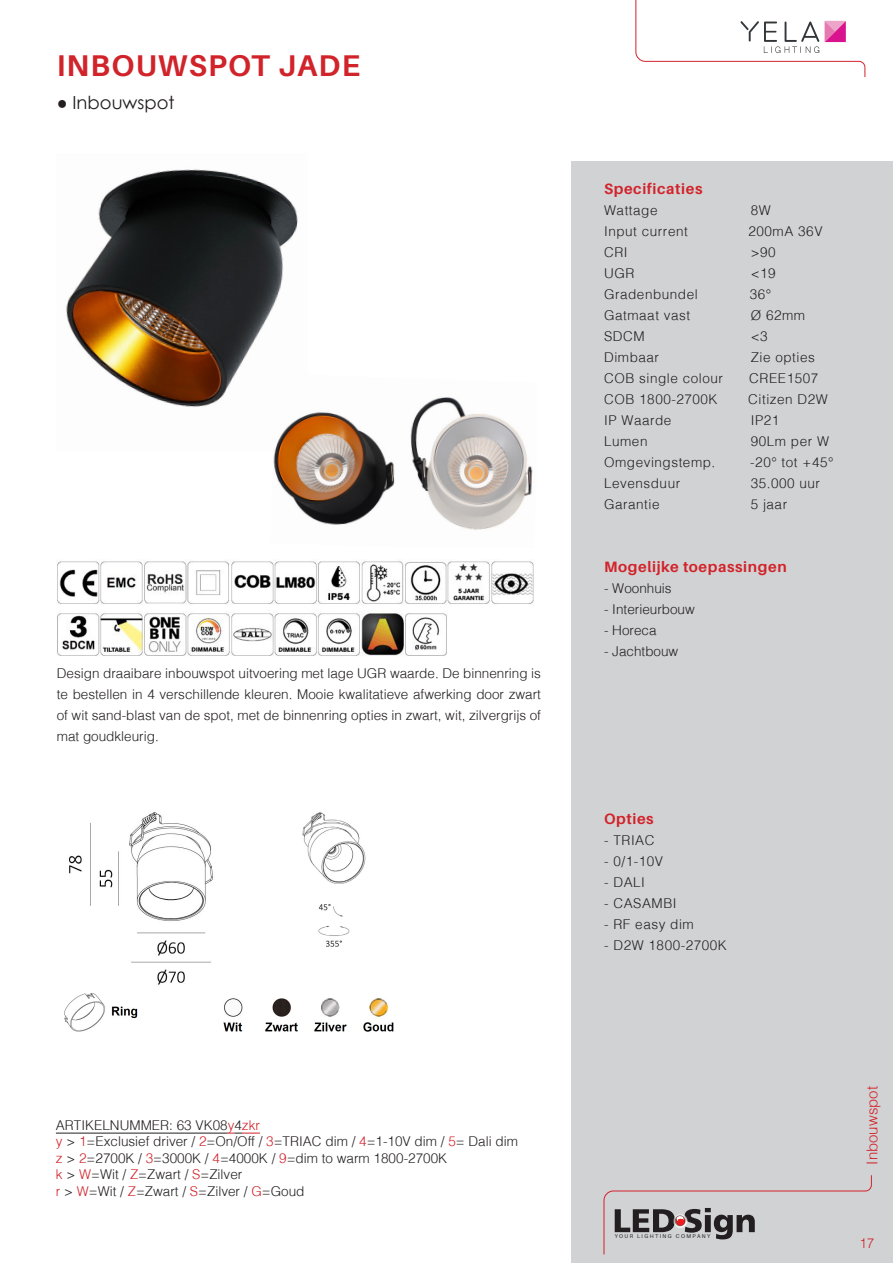
<style>
.page{position:relative;width:893px;height:1263px;background:#fff}
.page>*{position:absolute;margin:0;border:0;box-sizing:border-box;transform-origin:0 0}
.t1{font:700 30px "Aileron";letter-spacing:.04em;color:#d1232a}
.t2{font:18px "Century Gothic";color:#231f20}
.t3{font:700 15px "Aileron";letter-spacing:.04em;color:#d1232a}
.t4{font:300 15px "Helv";color:#d1232a}
.t5{font:300 13.5px/21px "Helv";letter-spacing:.04em;color:#231f20;text-align:justify}
.t6{font:300 13.5px/16.5px "Helv";color:#231f20}
.t7{font:300 13.5px "Helv";color:#d1232a}
.t8{font:5.4px "Aileron";letter-spacing:.255em;color:#231f20}
.s1{color:#d1232a}
</style>
<div class="page">
<hr style="left:0;top:162px;width:1px;height:1101px;background:#d1d2d4">
<svg style="left:635px;top:0;width:230px;height:78px"></svg>
<div style="left:572px;top:162px;width:321px;height:1101px;background:#d1d2d4"></div>
<svg style="left:603px;top:1175px;width:269px;height:80px"></svg>
<img style="left:66px;top:169px;width:232px;height:238px">
<img style="left:57px;top:560px;width:477px;height:96px">
<img style="left:69px;top:812px;width:144px;height:173px">
<hr style="left:56px;top:1133px;width:172px;height:1px;background:#231f20">
<svg style="left:228px;top:1133px;width:32px;height:1px"></svg>
<img style="left:302px;top:812px;width:64px;height:135px">
<img style="left:270px;top:374px;width:263px;height:156px">
<img style="left:64px;top:993px;width:330px;height:39px">
<p class="t1" style="left:57px;top:49px;width:305px">INBOUWSPOT JADE</p>
<p class="t2" style="left:57px;top:90px;width:120px">● Inbouwspot</p>
<p class="t5" style="left:57px;top:663px;width:486px">Design draaibare inbouwspot uitvoering met lage UGR waarde. De binnenring is te bestellen in 4 verschillende kleuren. Mooie kwalitatieve afwerking door zwart of wit sand-blast van de spot, met de binnenring opties in zwart, wit, zilvergrijs of mat goudkleurig.</p>
<p class="t6" style="left:56px;top:1116px;width:464px">ARTIKELNUMMER: 63 VK08<span class="s1">y</span>4<span class="s1">zkr<br>y</span> &gt; <span class="s1">1</span>=Exclusief driver / <span class="s1">2</span>=On/Off / <span class="s1">3</span>=TRIAC dim / <span class="s1">4</span>=1-10V dim / <span class="s1">5</span>= Dali dim <span class="s1">z</span> &gt; <span class="s1">2</span>=2700K / <span class="s1">3</span>=3000K / <span class="s1">4</span>=4000K / <span class="s1">9</span>=dim to warm 1800-2700K<br><span class="s1">k</span> &gt; <span class="s1">W</span>=Wit / <span class="s1">Z</span>=Zwart / <span class="s1">S</span>=Zilver<br><span class="s1">r</span> &gt; <span class="s1">W</span>=Wit / <span class="s1">Z</span>=Zwart / <span class="s1">S</span>=Zilver / <span class="s1">G</span>=Goud</p>
<p class="t3" style="left:604px;top:181px;width:100px">Specificaties</p>
<p class="t5" style="left:604px;top:200px;width:55px">Wattage</p>
<p class="t5" style="left:751px;top:200px;width:22px">8W</p>
<p class="t5" style="left:604px;top:221px;width:85px">Input current</p>
<p class="t5" style="left:748px;top:221px;width:76px">200mA 36V</p>
<p class="t5" style="left:604px;top:242px;width:25px">CRI</p>
<p class="t5" style="left:751px;top:242px;width:27px">&gt;90</p>
<p class="t5" style="left:604px;top:263px;width:32px">UGR</p>
<p class="t5" style="left:751px;top:263px;width:27px">&lt;19</p>
<p class="t5" style="left:604px;top:284px;width:95px">Gradenbundel</p>
<p class="t5" style="left:750px;top:284px;width:23px">36°</p>
<p class="t5" style="left:604px;top:305px;width:88px">Gatmaat vast</p>
<p class="t5" style="left:751px;top:305px;width:56px">Ø 62mm</p>
<p class="t5" style="left:604px;top:326px;width:42px">SDCM</p>
<p class="t5" style="left:751px;top:326px;width:18px">&lt;3</p>
<p class="t5" style="left:604px;top:347px;width:56px">Dimbaar</p>
<p class="t5" style="left:751px;top:347px;width:66px">Zie opties</p>
<p class="t5" style="left:604px;top:368px;width:120px">COB single colour</p>
<p class="t5" style="left:749px;top:368px;width:71px">CREE1507</p>
<p class="t5" style="left:604px;top:389px;width:115px">COB 1800-2700K</p>
<p class="t5" style="left:748px;top:389px;width:81px">Citizen D2W</p>
<p class="t5" style="left:604px;top:410px;width:69px">IP Waarde</p>
<p class="t5" style="left:751px;top:410px;width:30px">IP21</p>
<p class="t5" style="left:604px;top:431px;width:45px">Lumen</p>
<p class="t5" style="left:751px;top:431px;width:80px">90Lm per W</p>
<p class="t5" style="left:604px;top:452px;width:113px">Omgevingstemp.</p>
<p class="t5" style="left:750px;top:452px;width:85px">-20° tot +45°</p>
<p class="t5" style="left:604px;top:473px;width:78px">Levensduur</p>
<p class="t5" style="left:751px;top:473px;width:71px">35.000 uur</p>
<p class="t5" style="left:604px;top:494px;width:57px">Garantie</p>
<p class="t5" style="left:751px;top:494px;width:38px">5 jaar</p>
<p class="t3" style="left:604px;top:559px;width:184px">Mogelijke toepassingen</p>
<p class="t6" style="left:604px;top:580px;width:69px">- Woonhuis</p>
<p class="t6" style="left:604px;top:601px;width:92px">- Interieurbouw</p>
<p class="t5" style="left:604px;top:620px;width:54px">- Horeca</p>
<p class="t6" style="left:604px;top:643px;width:76px">- Jachtbouw</p>
<p class="t3" style="left:604px;top:811px;width:51px">Opties</p>
<p class="t5" style="left:604px;top:830px;width:52px">- TRIAC</p>
<p class="t5" style="left:604px;top:851px;width:61px">- 0/1-10V</p>
<p class="t5" style="left:604px;top:872px;width:42px">- DALI</p>
<p class="t5" style="left:604px;top:893px;width:74px">- CASAMBI</p>
<p class="t5" style="left:604px;top:914px;width:91px">- RF easy dim</p>
<p class="t5" style="left:604px;top:935px;width:124px">- D2W 1800-2700K</p>
<p class="t8" style="left:615px;top:1233px;width:97px">YOUR LIGHTING COMPANY</p>
<p class="t4" style="left:863px;top:1164px;width:80px;rotate:-90deg">Inbouwspot</p>
<p class="t7" style="left:859px;top:1234px;width:17px">17</p>
</div>
